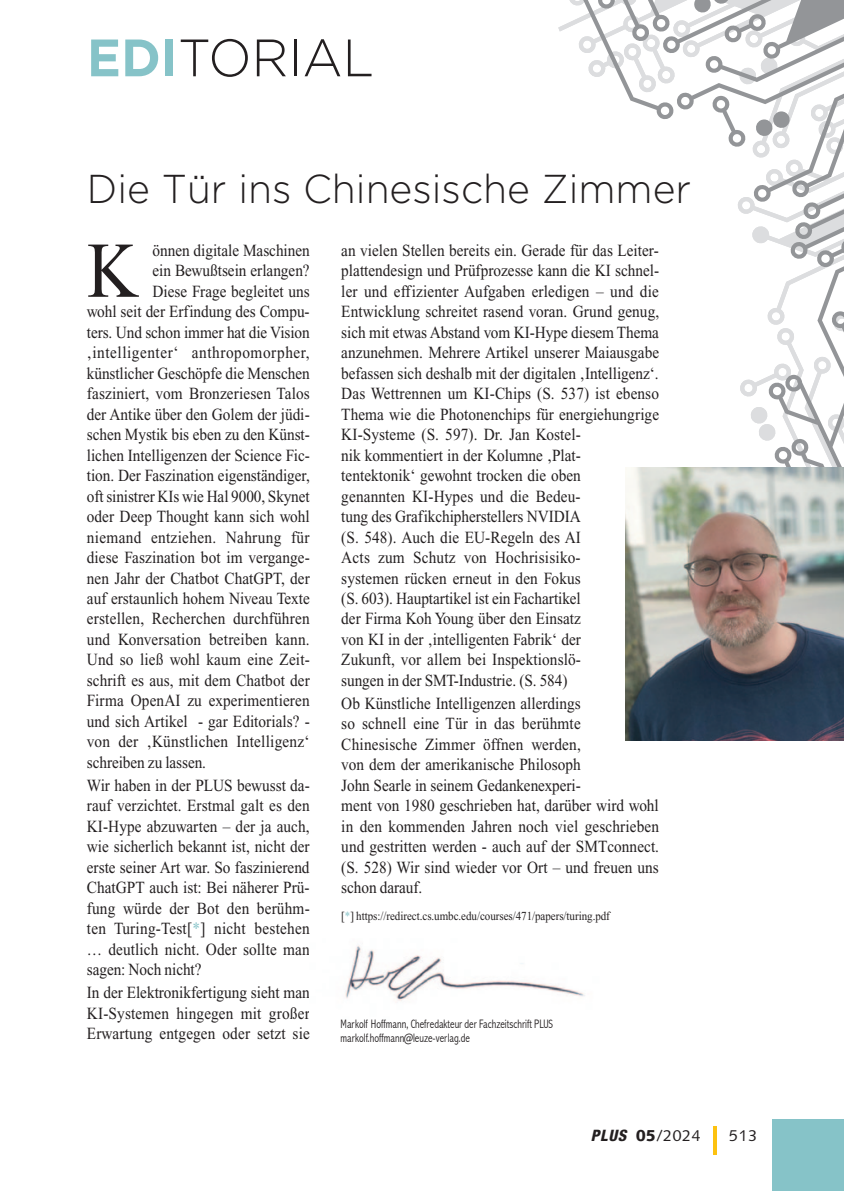
<style>
.page{position:relative;width:844px;height:1191px;background:#fff}
.page>*{position:absolute;margin:0;border:0;box-sizing:border-box;transform-origin:0 0}
.t1{font:78.75px "Times New Roman";color:#231f20;scale:.9 1}
.t2{font:300 52.5px "Gotham";color:#231f20}
.t3{font:300 40.25px "Gotham";color:#231f20}
.t4{font:16.97px/20.5px "Times New Roman";letter-spacing:.005em;color:#231f20;text-align:justify;scale:.9 1}
.t5{font:16.97px "Times New Roman";letter-spacing:.035em;color:#231f20;scale:.9 1}
.t6{font:15.75px "Syntax";letter-spacing:.05em;color:#231f20}
.t7{font:300 condensed 12.25px/14px "Abadi";color:#231f20;scale:.9 1}
.t8{font:12.25px "Times New Roman";letter-spacing:-.005em;color:#231f20;scale:.9 1}
.s1{font-weight:700;color:#86c3c8}
.s2{color:#86c3c8}
.s3{font-family:"Helvetica Neue";font-weight:800;font-style:italic;font-stretch:condensed}
.s4{font-weight:900}
</style>
<div class="page">
<div style="left:771px;top:1119px;width:72px;height:72px;background:#86c3c8"></div>
<svg style="left:631px;top:120px;width:212px;height:348px"></svg>
<svg style="left:558px;top:0;width:285px;height:120px"></svg>
<hr style="left:713px;top:1126px;width:3px;height:29px;background:#fdc210">
<img style="left:345px;top:945px;width:240px;height:56px">
<img style="left:625px;top:468px;width:218px;height:272px">
<h2 class="t2" style="left:87px;top:29px;width:289px"><span class="s1">EDI</span>TORIAL</h2>
<h3 class="t3" style="left:87px;top:167px;width:605px">Die Tür ins Chinesische Zimmer</h3>
<h1 class="t1" style="left:87px;top:228px;width:58px">K</h1>
<p class="t4" style="left:152px;top:240px;width:176px">önnen digitale Maschinen</p>
<p class="t4" style="left:152px;top:260px;width:176px">ein Bewußtsein erlangen?</p>
<p class="t4" style="left:152px;top:281px;width:176px">Diese Frage begleitet uns</p>
<p class="t4" style="left:87px;top:301px;width:249px">wohl seit der Erfindung des Compu-</p>
<p class="t4" style="left:87px;top:322px;width:249px">ters. Und schon immer hat die Vision</p>
<p class="t5" style="left:87px;top:343px;width:249px">‚intelligenter‘ anthropomorpher,</p>
<p class="t4" style="left:87px;top:363px;width:249px">künstlicher Geschöpfe die Menschen</p>
<p class="t4" style="left:87px;top:383px;width:249px">fasziniert, vom Bronzeriesen Talos</p>
<p class="t4" style="left:87px;top:404px;width:249px">der Antike über den Golem der jüdi-</p>
<p class="t4" style="left:87px;top:424px;width:249px">schen Mystik bis eben zu den Künst-</p>
<p class="t4" style="left:87px;top:445px;width:249px">lichen Intelligenzen der Science Fic-</p>
<p class="t4" style="left:87px;top:465px;width:249px">tion. Der Faszination eigenständiger,</p>
<p class="t4" style="left:87px;top:486px;width:249px">oft sinistrer KIs wie Hal 9000, Skynet</p>
<p class="t4" style="left:87px;top:506px;width:249px">oder Deep Thought kann sich wohl</p>
<p class="t4" style="left:87px;top:526px;width:249px">niemand entziehen. Nahrung für</p>
<p class="t4" style="left:87px;top:547px;width:249px">diese Faszination bot im vergange-</p>
<p class="t4" style="left:87px;top:567px;width:249px">nen Jahr der Chatbot ChatGPT, der</p>
<p class="t4" style="left:87px;top:588px;width:249px">auf erstaunlich hohem Niveau Texte</p>
<p class="t4" style="left:87px;top:608px;width:249px">erstellen, Recherchen durchführen</p>
<p class="t4" style="left:87px;top:629px;width:249px">und Konversation betreiben kann.</p>
<p class="t4" style="left:87px;top:649px;width:249px">Und so ließ wohl kaum eine Zeit-</p>
<p class="t4" style="left:87px;top:670px;width:249px">schrift es aus, mit dem Chatbot der</p>
<p class="t4" style="left:87px;top:690px;width:249px">Firma OpenAI zu experimentieren</p>
<p class="t4" style="left:87px;top:711px;width:249px">und sich Artikel - gar Editorials? -</p>
<p class="t4" style="left:87px;top:731px;width:249px">von der ‚Künstlichen Intelligenz‘</p>
<p class="t4" style="left:87px;top:752px;width:134px">schreiben zu lassen.</p>
<p class="t4" style="left:87px;top:775px;width:249px">Wir haben in der PLUS bewusst da&shy;rauf verzichtet. Erstmal galt es den KI-Hype abzuwarten – der ja auch, wie sicherlich bekannt ist, nicht der erste seiner Art war. So faszinierend ChatGPT auch ist: Bei näherer Prü&shy;fung würde der Bot den berühm&shy;ten Turing-Test[<span class="s2">*</span>] nicht bestehen … deutlich nicht. Oder sollte man sagen: Noch nicht?</p>
<p class="t4" style="left:87px;top:982px;width:249px">In der Elektronikfertigung sieht man KI-Systemen hingegen mit großer Erwartung entgegen oder setzt sie</p>
<p class="t4" style="left:341px;top:240px;width:355px;text-align:left">an vielen Stellen bereits ein. Gerade für das Leiter&shy;plattendesign und Prüfprozesse kann die KI schnel&shy;ler und effizienter Aufgaben erledigen – und die Entwicklung schreitet rasend voran. Grund genug, sich mit etwas Abstand vom KI-Hype diesem Thema anzunehmen. Mehrere Artikel unserer Maiausgabe befassen sich deshalb mit der digitalen ‚Intelligenz‘.<br>Das Wettrennen um KI-Chips (S. 537) ist ebenso Thema wie die Photonenchips für energiehungrige KI-Systeme (S. 597). Dr. Jan Kostel-<br>nik kommentiert in der Kolumne ‚Plat&shy;tentektonik‘ gewohnt trocken die oben<br>genannten KI-Hypes und die Bedeu-<br>tung des Grafikchipherstellers NVIDIA<br>(S. 548). Auch die EU-Regeln des AI<br>Acts zum Schutz von Hochrisisiko-<br>systemen rücken erneut in den Fokus<br>(S. 603). Hauptartikel ist ein Fachartikel<br>der Firma Koh Young über den Einsatz<br>von KI in der ‚intelligenten Fabrik‘ der<br>Zukunft, vor allem bei Inspektionslö-<br>sungen in der SMT-Industrie. (S. 584)</p>
<p class="t4" style="left:341px;top:693px;width:354px;text-align:left">Ob Künstliche Intelligenzen allerdings<br>so schnell eine Tür in das berühmte Chinesische Zimmer öffnen werden,<br>von dem der amerikanische Philosoph<br>John Searle in seinem Gedankenexperi-<br>ment von 1980 geschrieben hat, darüber wird wohl in den kommenden Jahren noch viel geschrieben und gestritten werden - auch auf der SMTconnect. (S. 528) Wir sind wieder vor Ort – und freuen uns schon darauf.</p>
<p class="t8" style="left:341px;top:909px;width:300px">[<span class="s2">*</span>] https://redirect.cs.umbc.edu/courses/471/papers/turing.pdf</p>
<p class="t7" style="left:340px;top:1016px;width:238px">Markolf Hoffmann, Chefredakteur der Fachzeitschrift PLUS markolf.hoffmann@leuze-verlag.de</p>
<p class="t6" style="left:590px;top:1126px;width:111px"><span class="s3">PLUS</span> <span class="s4">05</span>/2024</p>
<p class="t6" style="left:729px;top:1126px;width:29px">513</p>
</div>
